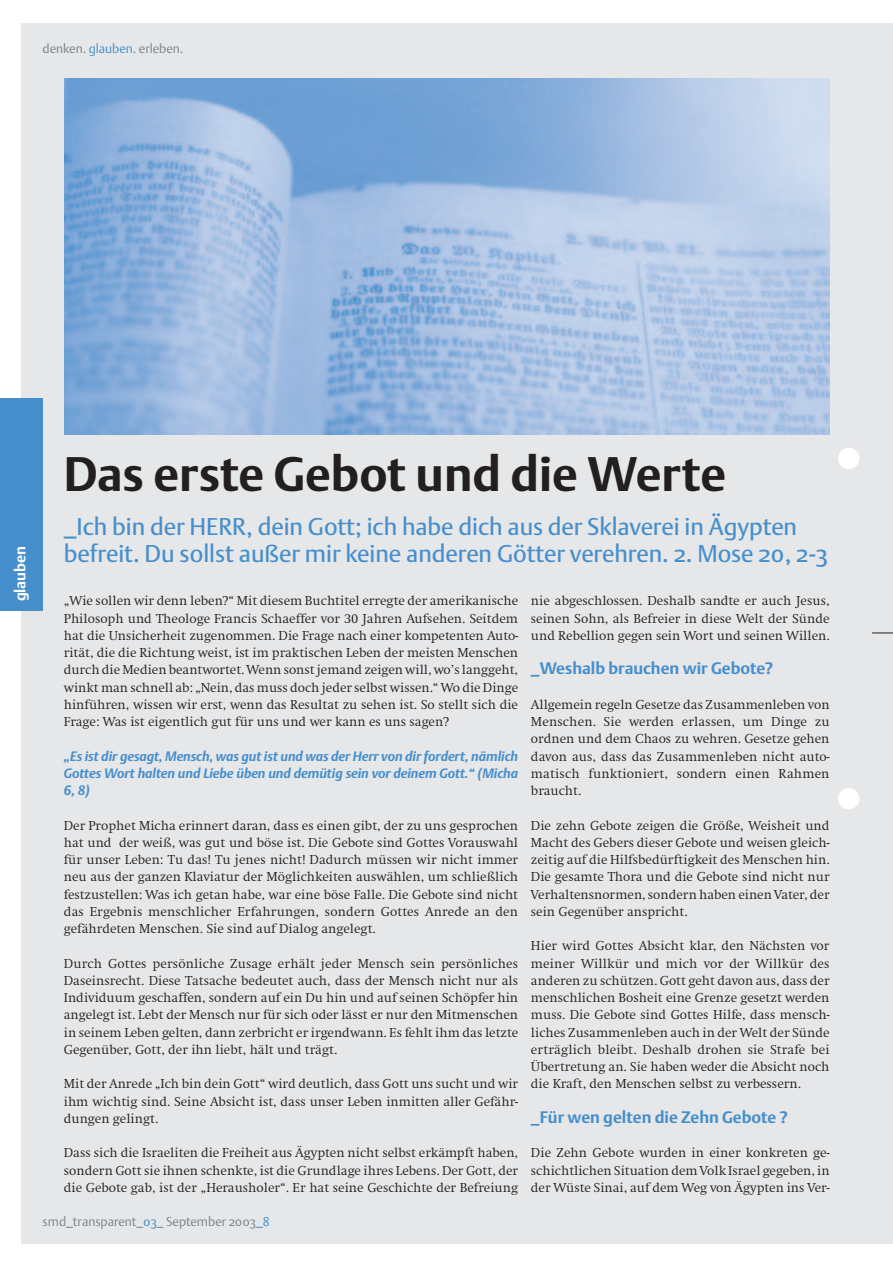
<style>
.page{position:relative;width:893px;height:1263px;background:#fff}
.page>*{position:absolute;margin:0;border:0;box-sizing:border-box;transform-origin:0 0}
.t1{font:700 48px "DTL Argo ST";color:#231f20}
.t2{font:24px/27px "DTL Argo ST";color:#468fcc}
.t3{font:700 16.5px "DTL Argo ST";color:#468fcc}
.t4{font:700 15px "DTL Argo ST";letter-spacing:-.005em;color:#fff}
.t5{font:300 13.5px/17.2px "Swift EF";color:#231f20;text-align:justify}
.t6{font:italic 700 13.5px/17.2px "DTL Argo ST";color:#468fcc;text-align:justify}
.t7{font:300 12.75px "DTL Argo ST";color:#808285}
.s1{color:#468fcc}
</style>
<div class="page">
<div style="left:21px;top:23px;width:871px;height:1221px;background:#e6e7e9"></div>
<div style="left:838px;top:788px;width:21px;height:21px;background:#fff;border-radius:50%"></div>
<div style="left:838px;top:448px;width:21px;height:21px;background:#fff;border-radius:50%"></div>
<svg style="left:872px;top:633px;width:20px;height:1px"></svg>
<div style="left:0;top:398px;width:43px;height:213px;background:#468fcc"></div>
<img style="left:64px;top:78px;width:765px;height:357px">
<p class="t7" style="left:43px;top:43px;width:142px">denken. <span class="s1">glauben.</span> erleben.</p>
<p class="t4" style="left:14px;top:601px;width:57px;rotate:-90deg">glauben</p>
<h1 class="t1" style="left:64px;top:454px;width:663px">Das erste Gebot und die Werte</h1>
<h2 class="t2" style="left:64px;top:514px;width:765px">_Ich bin der HERR, dein Gott; ich habe dich aus der Sklaverei in Ägypten befreit. Du sollst außer mir keine anderen Götter verehren. 2. Mose 20, 2-3</h2>
<p class="t5" style="left:64px;top:593px;width:456px">„Wie sollen wir denn leben?“ Mit diesem Buchtitel erregte der amerikanische Philosoph und Theologe Francis Schaeffer vor 30 Jahren Aufsehen. Seitdem hat die Unsicherheit zugenommen. Die Frage nach einer kompetenten Auto&shy;rität, die die Richtung weist, ist im praktischen Leben der meisten Menschen durch die Medien beantwortet. Wenn sonst jemand zeigen will, wo’s langgeht, winkt man schnell ab: „Nein, das muss doch jeder selbst wissen.“ Wo die Dinge hinführen, wissen wir erst, wenn das Resultat zu sehen ist. So stellt sich die Frage: Was ist eigentlich gut für uns und wer kann es uns sagen?</p>
<p class="t6" style="left:64px;top:748px;width:456px">„Es ist dir gesagt, Mensch, was gut ist und was der Herr von dir fordert, nämlich Gottes Wort halten und Liebe üben und demütig sein vor deinem Gott.“ (Micha 6, 8)</p>
<p class="t5" style="left:64px;top:817px;width:456px">Der Prophet Micha erinnert daran, dass es einen gibt, der zu uns gesprochen hat und der weiß, was gut und böse ist. Die Gebote sind Gottes Vorauswahl für unser Leben: Tu das! Tu jenes nicht! Dadurch müssen wir nicht immer neu aus der ganzen Klaviatur der Möglichkeiten auswählen, um schließlich festzustellen: Was ich getan habe, war eine böse Falle. Die Gebote sind nicht das Ergebnis menschlicher Erfahrungen, sondern Gottes Anrede an den gefährdeten Menschen. Sie sind auf Dialog angelegt.</p>
<p class="t5" style="left:64px;top:955px;width:456px">Durch Gottes persönliche Zusage erhält jeder Mensch sein persönliches Daseinsrecht. Diese Tatsache bedeutet auch, dass der Mensch nicht nur als Individuum geschaffen, sondern auf ein Du hin und auf seinen Schöpfer hin angelegt ist. Lebt der Mensch nur für sich oder lässt er nur den Mitmenschen in seinem Leben gelten, dann zerbricht er irgendwann. Es fehlt ihm das letzte Gegenüber, Gott, der ihn liebt, hält und trägt.</p>
<p class="t5" style="left:64px;top:1076px;width:456px">Mit der Anrede „Ich bin dein Gott“ wird deutlich, dass Gott uns sucht und wir ihm wichtig sind. Seine Absicht ist, dass unser Leben inmitten aller Gefähr&shy;dungen gelingt.</p>
<p class="t5" style="left:64px;top:1145px;width:456px">Dass sich die Israeliten die Freiheit aus Ägypten nicht selbst erkämpft haben, sondern Gott sie ihnen schenkte, ist die Grundlage ihres Lebens. Der Gott, der die Gebote gab, ist der „Herausholer“. Er hat seine Geschichte der Befreiung</p>
<p class="t7" style="left:43px;top:1216px;width:229px">smd_transparent_<span class="s1">03</span>_ September 2003<span class="s1">_8</span></p>
<p class="t5" style="left:531px;top:593px;width:300px">nie abgeschlossen. Deshalb sandte er auch Jesus, seinen Sohn, als Befreier in diese Welt der Sünde und Rebellion gegen sein Wort und seinen Willen.</p>
<p class="t3" style="left:531px;top:661px;width:244px">_Weshalb brauchen wir Gebote?</p>
<p class="t5" style="left:531px;top:697px;width:300px">Allgemein regeln Gesetze das Zusammenleben von Menschen. Sie werden erlassen, um Dinge zu ordnen und dem Chaos zu wehren. Gesetze gehen davon aus, dass das Zusammenleben nicht auto&shy;matisch funktioniert, sondern einen Rahmen braucht.</p>
<p class="t5" style="left:531px;top:817px;width:300px">Die zehn Gebote zeigen die Größe, Weisheit und Macht des Gebers dieser Gebote und weisen gleich&shy;zeitig auf die Hilfsbedürftigkeit des Menschen hin.<br>Die gesamte Thora und die Gebote sind nicht nur Verhaltensnormen, sondern haben einen Vater, der sein Gegenüber anspricht.</p>
<p class="t5" style="left:531px;top:938px;width:300px">Hier wird Gottes Absicht klar, den Nächsten vor meiner Willkür und mich vor der Willkür des anderen zu schützen. Gott geht davon aus, dass der menschlichen Bosheit eine Grenze gesetzt werden muss. Die Gebote sind Gottes Hilfe, dass mensch&shy;liches Zusammenleben auch in der Welt der Sünde erträglich bleibt. Deshalb drohen sie Strafe bei Übertretung an. Sie haben weder die Absicht noch die Kraft, den Menschen selbst zu verbessern.</p>
<p class="t3" style="left:531px;top:1110px;width:258px">_Für wen gelten die Zehn Gebote ?</p>
<p class="t5" style="left:531px;top:1145px;width:300px">Die Zehn Gebote wurden in einer konkreten ge&shy;schichtlichen Situation dem Volk Israel gegeben, in der Wüste Sinai, auf dem Weg von Ägypten ins Ver-</p>
</div>
